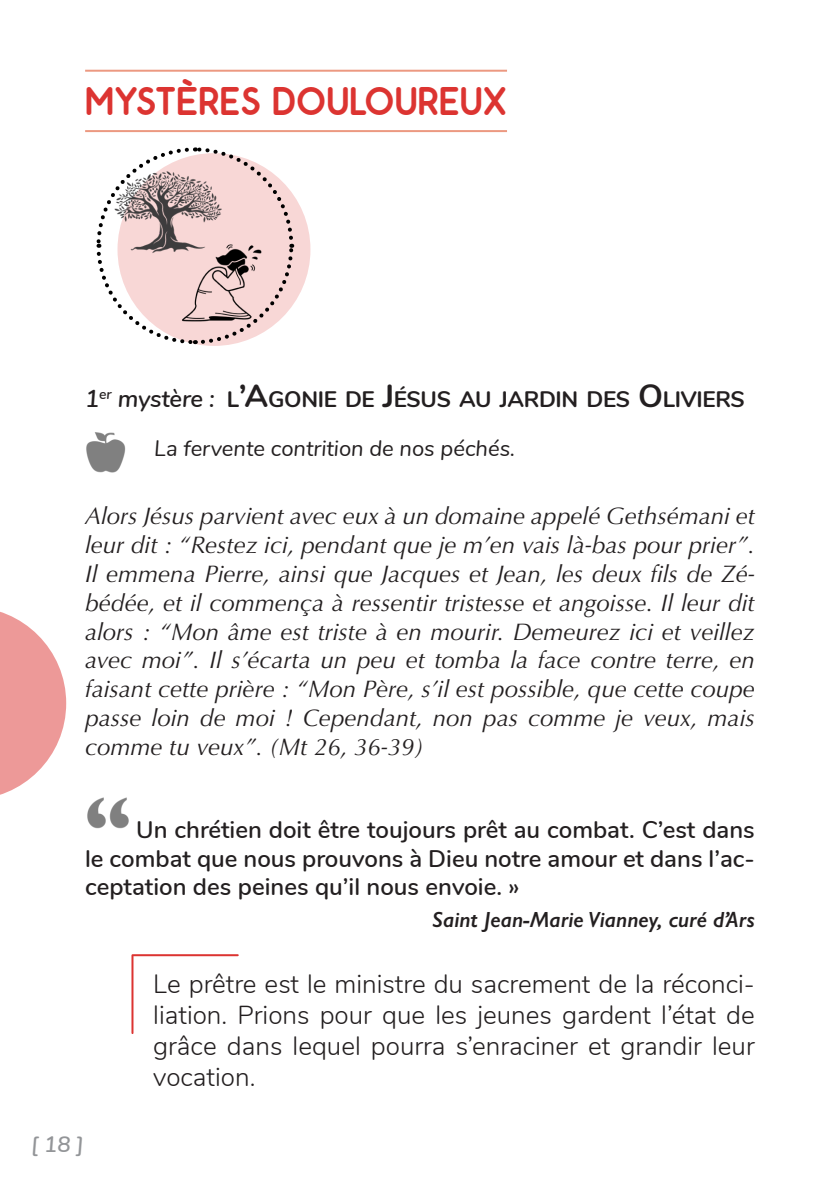
<style>
.page{position:relative;width:840px;height:1191px;background:#fff}
.page>*{position:absolute;margin:0;border:0;box-sizing:border-box;transform-origin:0 0}
.Mystères_Titre_doulo{font:700 40px "Odin";color:#dc3431}
.intention_de_prière{font:300 26px/31.2px "Nunito";color:#231f20;text-align:justify}
.texte_biblique{font:italic 24px/28.8px "Optima";color:#231f20;text-align:justify}
.texte_St_JM_Vianney{font:600 24px/28.8px "Nunito";color:#231f20;text-align:justify}
.Mystère_-_numéros{font:700 22.4px "Nunito";letter-spacing:-.015em;color:#231f20}
.Fruit_du_mystère_-_t{font:italic 22px "Nunito";color:#231f20}
.signature_curé_d_Ars{font:italic 600 22px "Gill Sans";color:#231f20}
.t1{font:italic 600 22px "Nunito";color:#939598}
.s1{font-weight:600;font-style:italic;font-size:24px}
.s2{font-size:32px}
</style>
<div class="page">
<div style="left:117px;top:153px;width:193px;height:193px;background:#f8d7d6;border-radius:50%"></div>
<hr style="left:85px;top:130px;width:421px;height:2px;background:#ec9981">
<hr style="left:85px;top:70px;width:421px;height:2px;background:#ec9981">
<img style="left:87px;top:797px;width:42px;height:32px">
<img style="left:86px;top:432px;width:40px;height:41px">
<hr style="left:131px;top:955px;width:2px;height:78px;background:#dc3431">
<hr style="left:133px;top:954px;width:105px;height:2px;background:#dc3431">
<svg style="left:0;top:612px;width:66px;height:183px"></svg>
<svg style="left:96px;top:147px;width:199px;height:199px"></svg>
<p class="Mystères_Titre_doulo" style="left:85px;top:78px;width:423px">MYSTÈRES DOULOUREUX</p>
<p class="Mystère_-_numéros" style="left:85px;top:382px;width:660px"><span class="s1">1</span><sup>er</sup> <span class="s1">mystère :</span> L<span class="s2">’A</span>GONIE DE <span class="s2">J</span>ÉSUS AU JARDIN DES <span class="s2">O</span>LIVIERS</p>
<p class="Fruit_du_mystère_-_t" style="left:154px;top:432px;width:362px">La fervente contrition de nos péchés.</p>
<p class="texte_biblique" style="left:85px;top:502px;width:671px">Alors Jésus parvient avec eux à un domaine appelé Gethsémani et leur dit : “Restez ici, pendant que je m’en vais là-bas pour prier”.<br>Il emmena Pierre, ainsi que Jacques et Jean, les deux fils de Zé&shy;bédée, et il commença à ressentir tristesse et angoisse. Il leur dit alors : “Mon âme est triste à en mourir. Demeurez ici et veillez avec moi”. Il s’écarta un peu et tomba la face contre terre, en faisant cette prière : “Mon Père, s’il est possible, que cette coupe passe loin de moi ! Cependant, non pas comme je veux, mais comme tu veux”. (Mt 26, 36-39)</p>
<p class="texte_St_JM_Vianney" style="left:85px;top:813px;width:670px;text-indent:51px">Un chrétien doit être toujours prêt au combat. C’est dans le combat que nous prouvons à Dieu notre amour et dans l’ac&shy;ceptation des peines qu’il nous envoie. »</p>
<p class="signature_curé_d_Ars" style="left:432px;top:906px;width:324px">Saint Jean-Marie Vianney, curé d’Ars</p>
<p class="t1" style="left:31px;top:1128px;width:54px">[ 18 ]</p>
<p class="intention_de_prière" style="left:153px;top:966px;width:602px">Le prêtre est le ministre du sacrement de la réconci&shy;liation. Prions pour que les jeunes gardent l’état de grâce dans lequel pourra s’enraciner et grandir leur vocation.</p>
</div>
